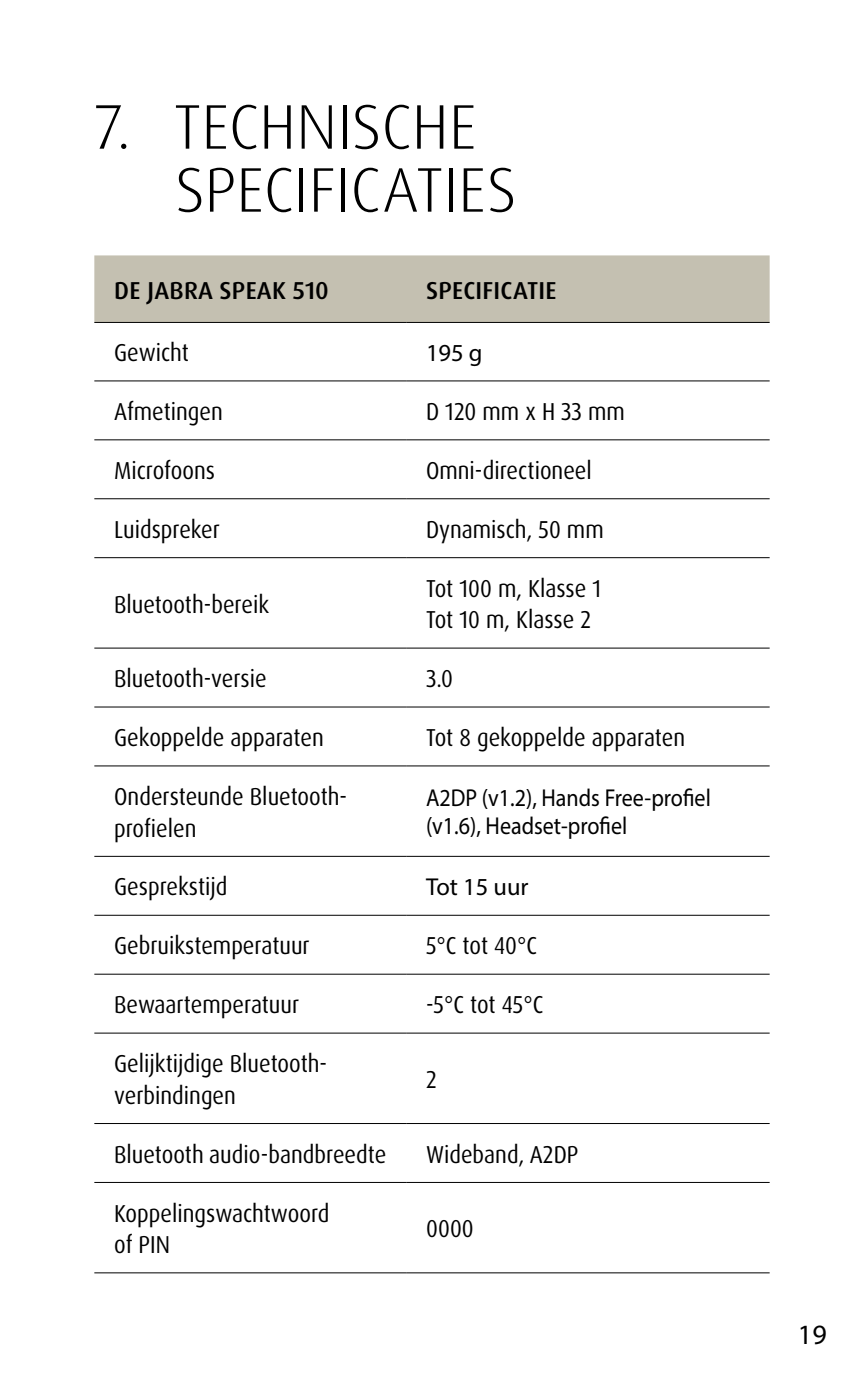
<style>
.page{position:relative;width:864px;height:1389px;background:#fff}
.page>*{position:absolute;margin:0;border:0;box-sizing:border-box;transform-origin:0 0}
.t1{font:300 63px/63px "Dax Pro";letter-spacing:.005em;color:#000}
.t2{font:28px "Myriad Pro";color:#000}
.t3{font:24.5px/31.5px "Dax Pro";color:#000;scale:.9 1}
.t4{font:24.5px/28px "Myriad Pro";color:#000;scale:.9 1}
.t5{font:500 24.5px "Dax Pro";letter-spacing:.01em;color:#000}
.t6{font:24.5px "Myriad Pro";color:#000}
</style>
<div class="page">
<div style="left:94px;top:255px;width:675px;height:67px;background:#c4c0b1"></div>
<svg style="left:94px;top:440px;width:675px;height:742px"></svg>
<hr style="left:94px;top:322px;width:312px;height:1px;background:#000">
<hr style="left:406px;top:322px;width:363px;height:1px;background:#000">
<hr style="left:94px;top:380px;width:312px;height:2px;background:#000">
<hr style="left:406px;top:380px;width:363px;height:2px;background:#000">
<hr style="left:94px;top:439px;width:312px;height:1px;background:#000">
<hr style="left:406px;top:439px;width:363px;height:1px;background:#000">
<hr style="left:94px;top:498px;width:312px;height:1px;background:#000">
<hr style="left:406px;top:498px;width:363px;height:1px;background:#000">
<hr style="left:94px;top:557px;width:312px;height:1px;background:#000">
<hr style="left:406px;top:557px;width:363px;height:1px;background:#000">
<hr style="left:94px;top:647px;width:312px;height:2px;background:#000">
<hr style="left:406px;top:647px;width:363px;height:2px;background:#000">
<hr style="left:94px;top:706px;width:312px;height:2px;background:#000">
<hr style="left:406px;top:706px;width:363px;height:2px;background:#000">
<hr style="left:94px;top:765px;width:312px;height:2px;background:#000">
<hr style="left:406px;top:765px;width:363px;height:2px;background:#000">
<hr style="left:94px;top:856px;width:312px;height:1px;background:#000">
<hr style="left:406px;top:856px;width:363px;height:1px;background:#000">
<hr style="left:94px;top:915px;width:312px;height:1px;background:#000">
<hr style="left:406px;top:915px;width:363px;height:1px;background:#000">
<hr style="left:94px;top:974px;width:312px;height:1px;background:#000">
<hr style="left:406px;top:974px;width:363px;height:1px;background:#000">
<hr style="left:94px;top:1032px;width:312px;height:2px;background:#000">
<hr style="left:406px;top:1032px;width:363px;height:2px;background:#000">
<hr style="left:94px;top:1123px;width:312px;height:1px;background:#000">
<hr style="left:406px;top:1123px;width:363px;height:1px;background:#000">
<hr style="left:94px;top:1182px;width:312px;height:1px;background:#000">
<hr style="left:94px;top:1272px;width:312px;height:1px;background:#000">
<hr style="left:406px;top:1182px;width:363px;height:1px;background:#000">
<hr style="left:406px;top:1272px;width:363px;height:1px;background:#000">
<h1 class="t1" style="left:175px;top:95px;width:343px;text-indent:-80px">7. TECHNISCHE<br>SPECIFICATIES</h1>
<p class="t5" style="left:114px;top:274px;width:216px">DE JABRA SPEAK 510</p>
<p class="t5" style="left:426px;top:274px;width:132px">SPECIFICATIE</p>
<p class="t3" style="left:114px;top:337px;width:85px">Gewicht</p>
<p class="t6" style="left:426px;top:337px;width:58px">195 g</p>
<p class="t3" style="left:114px;top:396px;width:122px">Afmetingen</p>
<p class="t3" style="left:426px;top:396px;width:222px">D 120 mm x H 33 mm</p>
<p class="t3" style="left:114px;top:455px;width:113px">Microfoons</p>
<p class="t3" style="left:426px;top:455px;width:186px">Omni-directioneel</p>
<p class="t3" style="left:114px;top:514px;width:119px">Luidspreker</p>
<p class="t3" style="left:426px;top:514px;width:199px">Dynamisch, 50 mm</p>
<p class="t3" style="left:114px;top:588px;width:173px">Bluetooth-bereik</p>
<p class="t3" style="left:426px;top:573px;width:196px">Tot 100 m, Klasse 1<br>Tot 10 m, Klasse 2</p>
<p class="t3" style="left:114px;top:663px;width:171px">Bluetooth-versie</p>
<p class="t3" style="left:426px;top:663px;width:31px">3.0</p>
<p class="t3" style="left:114px;top:722px;width:234px">Gekoppelde apparaten</p>
<p class="t3" style="left:426px;top:722px;width:289px">Tot 8 gekoppelde apparaten</p>
<p class="t3" style="left:114px;top:781px;width:260px">Ondersteunde Bluetooth&shy;profielen</p>
<p class="t4" style="left:426px;top:784px;width:318px">A2DP (v1.2), Hands Free-profiel (v1.6), Headset-profiel</p>
<p class="t3" style="left:114px;top:871px;width:127px">Gesprekstijd</p>
<p class="t6" style="left:426px;top:872px;width:104px">Tot 15 uur</p>
<p class="t3" style="left:114px;top:930px;width:218px">Gebruikstemperatuur</p>
<p class="t3" style="left:426px;top:930px;width:125px">5°C tot 40°C</p>
<p class="t3" style="left:114px;top:989px;width:207px">Bewaartemperatuur</p>
<p class="t3" style="left:426px;top:989px;width:132px">-5°C tot 45°C</p>
<p class="t3" style="left:114px;top:1048px;width:238px">Gelijktijdige Bluetooth&shy;verbindingen</p>
<p class="t3" style="left:426px;top:1064px;width:13px">2</p>
<p class="t3" style="left:114px;top:1138px;width:304px">Bluetooth audio-bandbreedte</p>
<p class="t3" style="left:426px;top:1138px;width:171px">Wideband, A2DP</p>
<p class="t3" style="left:114px;top:1197px;width:240px">Koppelingswachtwoord of PIN</p>
<p class="t3" style="left:426px;top:1213px;width:55px">0000</p>
<p class="t2" style="left:797px;top:1317px;width:30px">19</p>
</div>
